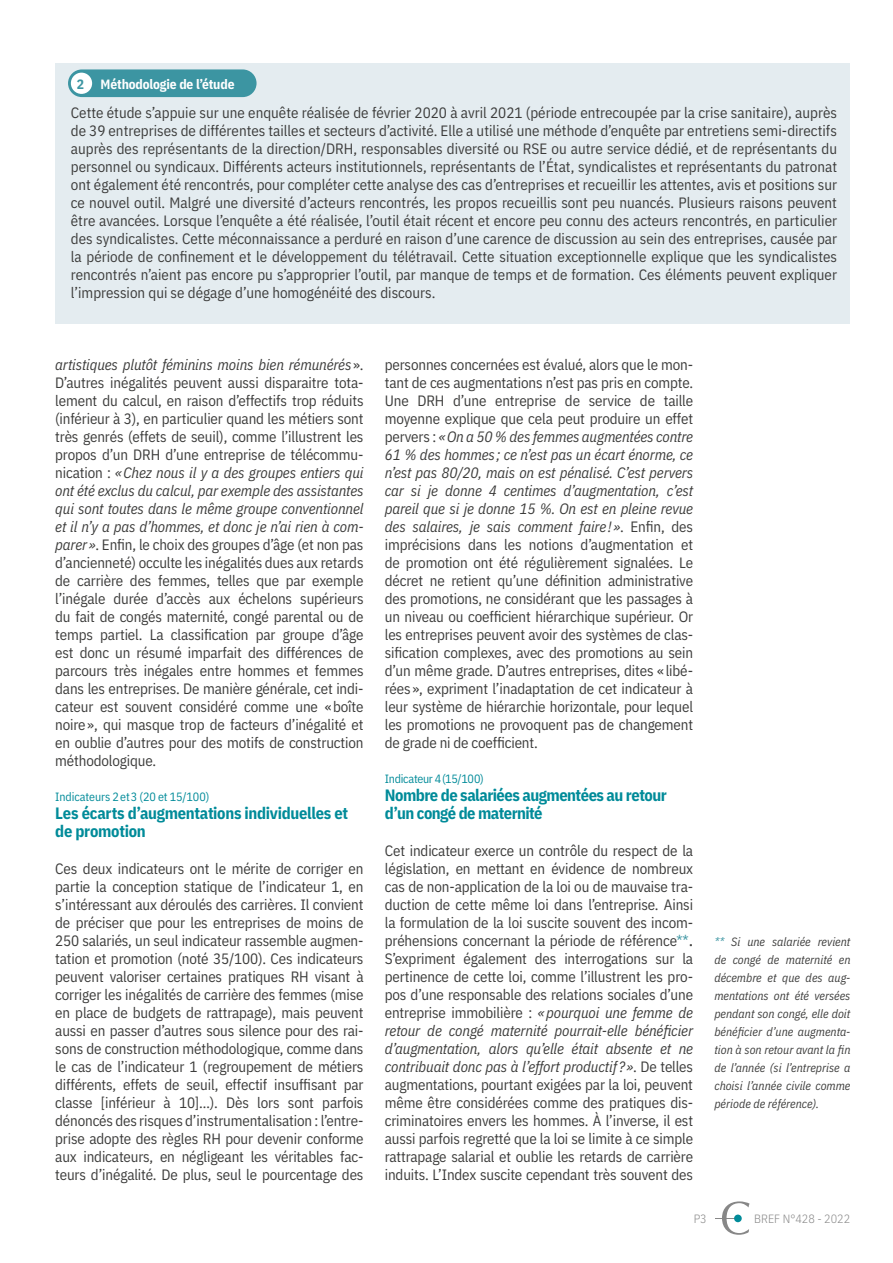
<style>
.page{position:relative;width:893px;height:1263px;background:#fff}
.page>*{position:absolute;margin:0;border:0;box-sizing:border-box;transform-origin:0 0}
.t1{font:700 16.5px/18px "IBM Plex Sans Cond";letter-spacing:-.025em;color:#008b99}
.t2{font:15px/18px "IBM Plex Sans Cond";letter-spacing:-.01em;color:#3c3c3b;text-align:justify}
.t3{font:700 13.5px "IBM Plex Sans Cond";letter-spacing:-.01em;color:#fff}
.t4{font:italic 12px/18px "IBM Plex Sans Cond";color:#3c3c3b;text-align:justify}
.t5{font:12px "IBM Plex Sans Cond";letter-spacing:-.015em;color:#008b99}
.t6{font:300 12px "IBM Plex Sans Cond";color:#878787}
.s1{color:#3c95a2}
.s2{font-style:italic}
.s3{font-size:18px}
</style>
<div class="page">
<div style="left:55px;top:64px;width:795px;height:260px;background:#e4ecf0"></div>
<div style="left:68px;top:69px;width:189px;height:28px;background:#3c95a2;border-radius:14px"></div>
<div style="left:71px;top:73px;width:21px;height:21px;background:#fff;border-radius:50%"></div>
<svg style="left:716px;top:1201px;width:33px;height:34px"></svg>
<div style="left:734px;top:1214px;width:8px;height:8px;background:#008b99;border-radius:50%"></div>
<p class="t3" style="left:77px;top:73px;width:159px"><span class="s1">2</span> Méthodologie de l’étude</p>
<p class="t2" style="left:71px;top:102px;width:768px">Cette étude s’appuie sur une enquête réalisée de février 2020 à avril 2021 (période entrecoupée par la crise sanitaire), auprès de 39 entreprises de différentes tailles et secteurs d’activité. Elle a utilisé une méthode d’enquête par entretiens semi-directifs auprès des représentants de la direction/DRH, responsables diversité ou RSE ou autre service dédié, et de représentants du personnel ou syndicaux. Différents acteurs institutionnels, représentants de l’État, syndicalistes et représentants du patronat ont également été rencontrés, pour compléter cette analyse des cas d’entreprises et recueillir les attentes, avis et positions sur ce nouvel outil. Malgré une diversité d’acteurs rencontrés, les propos recueillis sont peu nuancés. Plusieurs raisons peuvent être avancées. Lorsque l’enquête a été réalisée, l’outil était récent et encore peu connu des acteurs rencontrés, en particulier des syndicalistes. Cette méconnaissance a perduré en raison d’une carence de discussion au sein des entreprises, causée par la période de confinement et le développement du télétravail. Cette situation exceptionnelle explique que les syndicalistes rencontrés n’aient pas encore pu s’approprier l’outil, par manque de temps et de formation. Ces éléments peuvent expliquer l’impression qui se dégage d’une homogénéité des discours.</p>
<p class="t2" style="left:55px;top:354px;width:310px"><span class="s2">artistiques plutôt féminins moins bien rémunérés</span>».<br>D’autres inégalités peuvent aussi disparaitre tota&shy;lement du calcul, en raison d’effectifs trop réduits (inférieur à 3), en particulier quand les métiers sont très genrés (effets de seuil), comme l’illustrent les propos d’un DRH d’une entreprise de télécommu&shy;nication : <span class="s2">«Chez nous il y a des groupes entiers qui ont été exclus du calcul, par exemple des assistantes qui sont toutes dans le même groupe conventionnel et il n’y a pas d’hommes, et donc je n’ai rien à com&shy;parer»</span>. Enfin, le choix des groupes d’âge (et non pas d’ancienneté) occulte les inégalités dues aux retards de carrière des femmes, telles que par exemple l’inégale durée d’accès aux échelons supérieurs du fait de congés maternité, congé parental ou de temps partiel. La classification par groupe d’âge est donc un résumé imparfait des différences de parcours très inégales entre hommes et femmes dans les entreprises. De manière générale, cet indi&shy;cateur est souvent considéré comme une «boîte noire», qui masque trop de facteurs d’inégalité et en oublie d’autres pour des motifs de construction méthodologique.</p>
<p class="t5" style="left:55px;top:787px;width:156px">Indicateurs 2et3 (20 et 15/100)</p>
<p class="t1" style="left:55px;top:803px;width:294px">Les écarts d’augmentations individuelles et de promotion</p>
<p class="t2" style="left:55px;top:858px;width:310px">Ces deux indicateurs ont le mérite de corriger en partie la conception statique de l’indicateur 1, en s’intéressant aux déroulés des carrières. Il convient de préciser que pour les entreprises de moins de 250 salariés, un seul indicateur rassemble augmen&shy;tation et promotion (noté 35/100). Ces indicateurs peuvent valoriser certaines pratiques RH visant à corriger les inégalités de carrière des femmes (mise en place de budgets de rattrapage), mais peuvent aussi en passer d’autres sous silence pour des rai&shy;sons de construction méthodologique, comme dans le cas de l’indicateur 1 (regroupement de métiers différents, effets de seuil, effectif insuffisant par classe [inférieur à 10]…). Dès lors sont parfois dénoncés des risques d’instrumentalisation : l’entre&shy;prise adopte des règles RH pour devenir conforme aux indicateurs, en négligeant les véritables fac&shy;teurs d’inégalité. De plus, seul le pourcentage des</p>
<p class="t2" style="left:385px;top:354px;width:310px">personnes concernées est évalué, alors que le mon&shy;tant de ces augmentations n’est pas pris en compte.<br>Une DRH d’une entreprise de service de taille moyenne explique que cela peut produire un effet pervers : <span class="s2">«On a 50 % des femmes augmentées contre 61 % des hommes; ce n’est pas un écart énorme, ce n’est pas 80/20, mais on est pénalisé. C’est pervers car si je donne 4 centimes d’augmentation, c’est pareil que si je donne 15 %. On est en pleine revue des salaires, je sais comment faire!»</span>. Enfin, des imprécisions dans les notions d’augmentation et de promotion ont été régulièrement signalées. Le décret ne retient qu’une définition administrative des promotions, ne considérant que les passages à un niveau ou coefficient hiérarchique supérieur. Or les entreprises peuvent avoir des systèmes de clas&shy;sification complexes, avec des promotions au sein d’un même grade. D’autres entreprises, dites «libé&shy;rées», expriment l’inadaptation de cet indicateur à leur système de hiérarchie horizontale, pour lequel les promotions ne provoquent pas de changement de grade ni de coefficient.</p>
<p class="t5" style="left:385px;top:769px;width:100px">Indicateur 4(15/100)</p>
<p class="t1" style="left:385px;top:785px;width:283px">Nombre de salariées augmentées au retour d’un congé de maternité</p>
<p class="t2" style="left:385px;top:840px;width:310px">Cet indicateur exerce un contrôle du respect de la législation, en mettant en évidence de nombreux cas de non-application de la loi ou de mauvaise tra&shy;duction de cette même loi dans l’entreprise. Ainsi la formulation de la loi suscite souvent des incom&shy;préhensions concernant la période de référence<span class="s1">**</span><span class="s3">.<br></span>S’expriment également des interrogations sur la pertinence de cette loi, comme l’illustrent les pro&shy;pos d’une responsable des relations sociales d’une entreprise immobilière : <span class="s2">«pourquoi une femme de retour de congé maternité pourrait-elle bénéficier d’augmentation, alors qu’elle était absente et ne contribuait donc pas à l’effort productif?»</span>. De telles augmentations, pourtant exigées par la loi, peuvent même être considérées comme des pratiques dis&shy;criminatoires envers les hommes. À l’inverse, il est aussi parfois regretté que la loi se limite à ce simple rattrapage salarial et oublie les retards de carrière induits. L’Index suscite cependant très souvent des</p>
<p class="t4" style="left:714px;top:931px;width:138px"><span class="s1">**</span> Si une salariée revient de congé de maternité en décembre et que des aug&shy;mentations ont été versées pendant son congé, elle doit bénéficier d’une augmenta&shy;tion à son retour avant la fin de l’année (si l’entreprise a choisi l’année civile comme période de référence).</p>
<p class="t6" style="left:694px;top:1209px;width:14px">P3</p>
<p class="t6" style="left:754px;top:1209px;width:97px">BREF N°428 - 2022</p>
</div>
